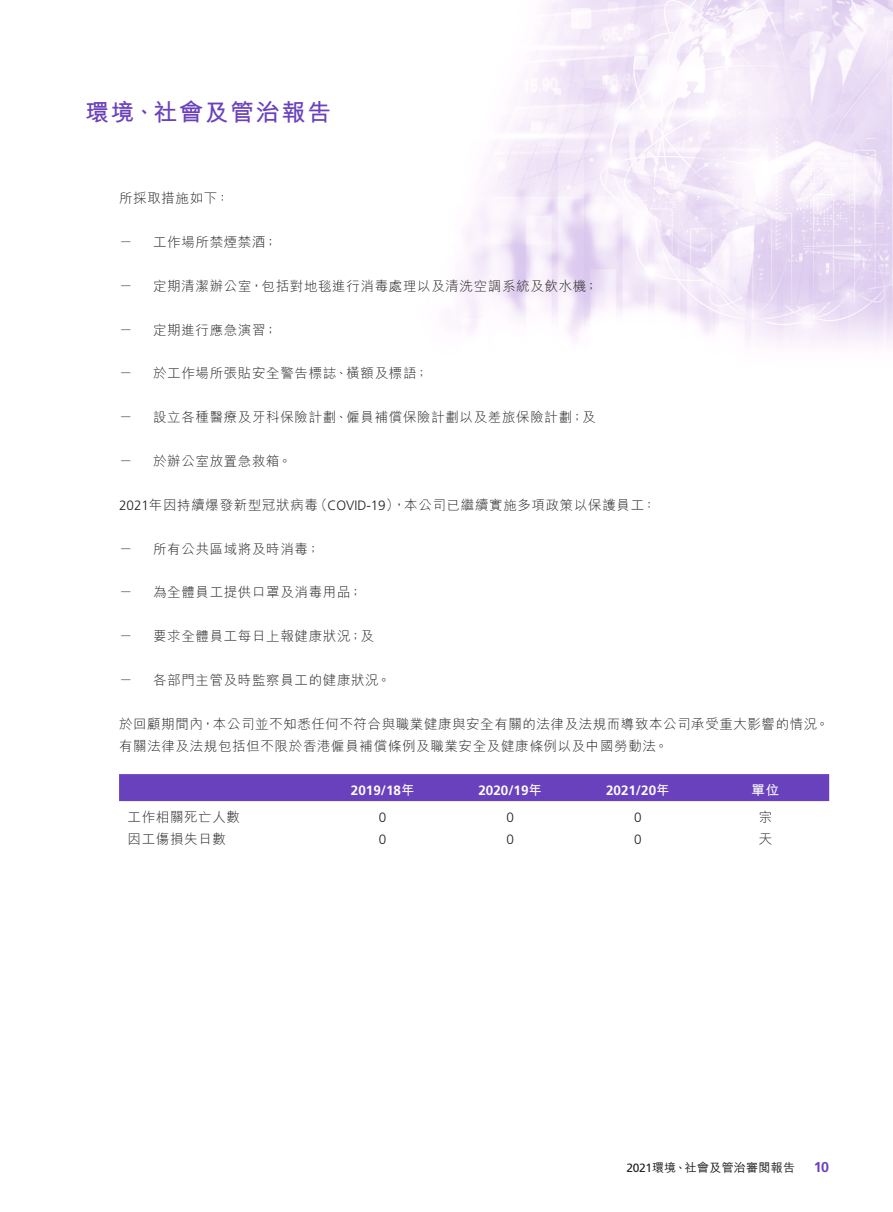
<style>
.page{position:relative;width:893px;height:1212px;background:#fff}
.page>*{position:absolute;margin:0;border:0;box-sizing:border-box;transform-origin:0 0}
.t1{font:700 24px "M Hei HK";letter-spacing:.065em;color:#6a41bd}
.t2{font:700 14.25px "Frutiger LT Std";color:#6a41bd}
.t3{font:300 13.5px/22.5px "M Hei HK";letter-spacing:.05em;color:#231f20}
.t4{font:700 13.5px "Frutiger LT Std";color:#fff}
.t5{font:300 13.5px "Frutiger LT Std";color:#231f20}
.t6{font:700 13.5px "M Hei HK";color:#fff}
.t7{font:500 12px "M Hei HK";letter-spacing:.025em;color:#231f20}
.s1{font-family:"Frutiger LT Std"}
.s2{font-family:"M Hei HK"}
.s3{font-family:"Frutiger LT Std";font-weight:400}
</style>
<div class="page">
<img style="left:119px;top:0;width:774px;height:802px">
<div style="left:119px;top:774px;width:710px;height:27px;background:#6a41bd"></div>
<h1 class="t1" style="left:85px;top:95px;width:248px">環境、社會及管治報告</h1>
<p class="t3" style="left:119px;top:187px;width:112px">所採取措施如下：</p>
<p class="t3" style="left:153px;top:231px;width:126px">工作場所禁煙禁酒;</p>
<p class="t3" style="left:119px;top:231px;width:15px">－</p>
<p class="t3" style="left:119px;top:275px;width:15px">－</p>
<p class="t3" style="left:119px;top:318px;width:15px">－</p>
<p class="t3" style="left:119px;top:362px;width:15px">－</p>
<p class="t3" style="left:119px;top:406px;width:15px">－</p>
<p class="t3" style="left:119px;top:450px;width:15px">－</p>
<p class="t3" style="left:153px;top:275px;width:446px">定期清潔辦公室，包括對地毯進行消毒處理以及清洗空調系統及飲水機;</p>
<p class="t3" style="left:153px;top:318px;width:126px">定期進行應急演習;</p>
<p class="t3" style="left:153px;top:362px;width:277px">於工作場所張貼安全警告標誌、橫額及標語;</p>
<p class="t3" style="left:153px;top:406px;width:444px">設立各種醫療及牙科保險計劃、僱員補償保險計劃以及差旅保險計劃；及</p>
<p class="t3" style="left:153px;top:450px;width:140px">於辦公室放置急救箱。</p>
<p class="t3" style="left:119px;top:493px;width:201px"><span class="s1">2021</span>年因持續爆發新型冠狀病毒</p>
<p class="t3" style="left:153px;top:537px;width:168px">所有公共區域將及時消毒;</p>
<p class="t3" style="left:314px;top:493px;width:343px">（<span class="s1">COVID-19</span> ，）本公司已繼續實施多項政策以保護員工：</p>
<p class="t3" style="left:119px;top:537px;width:15px">－</p>
<p class="t3" style="left:119px;top:581px;width:15px">－</p>
<p class="t3" style="left:119px;top:625px;width:15px">－</p>
<p class="t3" style="left:153px;top:581px;width:211px">為全體員工提供口罩及消毒用品;</p>
<p class="t3" style="left:153px;top:625px;width:222px">要求全體員工每日上報健康狀況；及</p>
<p class="t3" style="left:153px;top:668px;width:239px">各部門主管及時監察員工的健康狀況。</p>
<p class="t3" style="left:119px;top:668px;width:15px">－</p>
<p class="t3" style="left:119px;top:712px;width:711px">於回顧期間內，本公司並不知悉任何不符合與職業健康與安全有關的法律及法規而導致本公司承受重大影響的情況。有關法律及法規包括但不限於香港僱員補償條例及職業安全及健康條例以及中國勞動法。</p>
<p class="t6" style="left:752px;top:780px;width:29px">單位</p>
<p class="t4" style="left:351px;top:782px;width:65px">2019/18<span class="s2">年</span></p>
<p class="t4" style="left:478px;top:782px;width:65px">2020/19<span class="s2">年</span></p>
<p class="t4" style="left:606px;top:782px;width:65px">2021/20<span class="s2">年</span></p>
<p class="t3" style="left:128px;top:805px;width:114px">工作相關死亡人數</p>
<p class="t3" style="left:128px;top:828px;width:100px">因工傷損失日數</p>
<p class="t5" style="left:379px;top:809px;width:9px">0</p>
<p class="t5" style="left:379px;top:832px;width:9px">0</p>
<p class="t5" style="left:507px;top:809px;width:9px">0</p>
<p class="t5" style="left:507px;top:832px;width:9px">0</p>
<p class="t5" style="left:634px;top:809px;width:9px">0</p>
<p class="t5" style="left:634px;top:832px;width:9px">0</p>
<p class="t3" style="left:759px;top:805px;width:15px">宗</p>
<p class="t3" style="left:759px;top:828px;width:15px">天</p>
<p class="t7" style="left:626px;top:1159px;width:170px"><span class="s3">2021</span>環境、社會及管治審閱報告</p>
<p class="t2" style="left:814px;top:1158px;width:17px">10</p>
</div>
